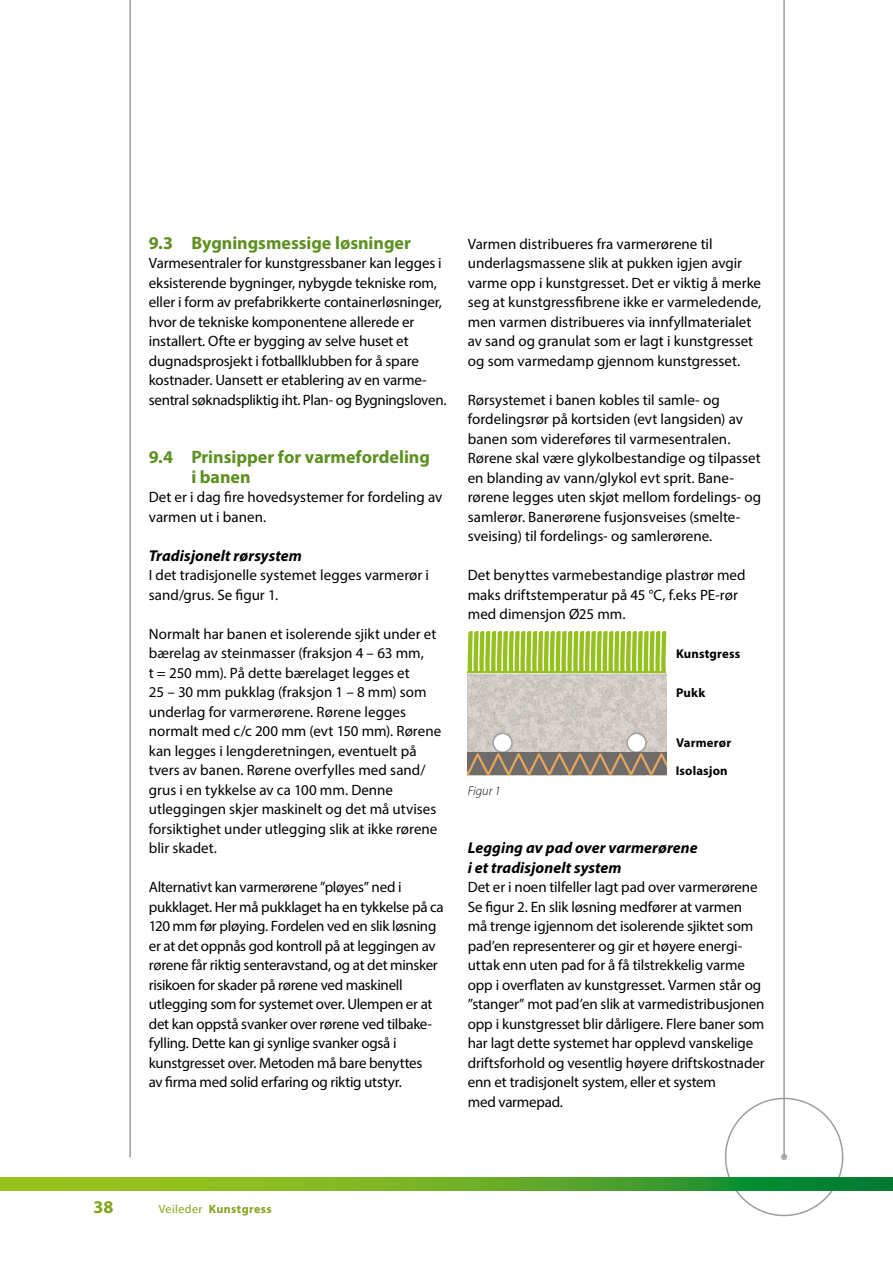
<style>
.page{position:relative;width:893px;height:1263px;background:#fff}
.page>*{position:absolute;margin:0;border:0;box-sizing:border-box;transform-origin:0 0}
.Avsnittstittel{font:700 18px/19.5px "Myriad Pro";color:#5d9021}
.t1{font:700 18px "Myriad";color:#80a51b}
.Avsnittstittel_2{font:italic 700 15.75px/19.5px "Myriad Pro";letter-spacing:.005em;color:#000}
.Brød{font:15px/19.5px "Myriad Pro";letter-spacing:-.005em;color:#000}
.Brød-2{font:700 12.75px "Myriad Pro";letter-spacing:.01em;color:#000}
.Brød-3{font:italic 300 12.75px "Myriad Pro";color:#000}
.t2{font:700 12px "Myriad Pro";letter-spacing:.035em;color:#80a51b}
.s1{font-weight:400}
</style>
<div class="page">
<div style="left:725px;top:1098px;width:118px;height:118px;border:2px solid #9d9d9c;border-radius:50%"></div>
<svg style="left:781px;top:1154px;width:6px;height:6px"></svg>
<svg style="left:0;top:1178px;width:893px;height:13px;background:#5fa928"></svg>
<hr style="left:129px;top:0;width:2px;height:1157px;background:#9d9d9c">
<hr style="left:783px;top:0;width:2px;height:1157px;background:#9d9d9c">
<img style="left:468px;top:631px;width:198px;height:41px">
<svg style="left:468px;top:673px;width:198px;height:76px;background:#d0cac4"></svg>
<hr style="left:468px;top:672px;width:198px;height:1px;background:#95c11f">
<div style="left:493px;top:733px;width:19px;height:19px;background:#fff;border-radius:50%"></div>
<div style="left:492px;top:733px;width:21px;height:20px;border:2px solid #9f9f9f;border-radius:50%"></div>
<div style="left:627px;top:733px;width:19px;height:19px;background:#fff;border-radius:50%"></div>
<div style="left:626px;top:733px;width:21px;height:20px;border:2px solid #9f9f9f;border-radius:50%"></div>
<svg style="left:468px;top:749px;width:198px;height:26px;background:#8f8072"></svg>
<h2 class="Avsnittstittel" style="left:149px;top:232px;width:264px">9.3 Bygningsmessige løsninger</h2>
<p class="Brød" style="left:149px;top:253px;width:299px">Varmesentraler for kunstgressbaner kan legges i eksisterende bygninger, nybygde tekniske rom, eller i form av prefabrikkerte containerløsninger, hvor de tekniske komponentene allerede er installert. Ofte er bygging av selve huset et dugnadsprosjekt i fotballklubben for å spare kostnader. Uansett er etablering av en varme&shy;sentral søknadspliktig iht. Plan- og Bygningsloven.</p>
<h2 class="Avsnittstittel" style="left:191px;top:447px;width:240px;text-indent:-43px">9.4 Prinsipper for varmefordeling i banen</h2>
<p class="Brød" style="left:149px;top:487px;width:295px">Det er i dag fire hovedsystemer for fordeling av varmen ut i banen.</p>
<h3 class="Avsnittstittel_2" style="left:149px;top:545px;width:155px">Tradisjonelt rørsystem</h3>
<p class="Brød" style="left:149px;top:565px;width:282px">I det tradisjonelle systemet legges varmerør i sand/grus. Se figur 1.</p>
<p class="Brød" style="left:149px;top:624px;width:294px">Normalt har banen et isolerende sjikt under et bærelag av steinmasser (fraksjon 4 – 63 mm,<br>t = 250 mm). På dette bærelaget legges et<br>25 – 30 mm pukklag (fraksjon 1 – 8 mm) som underlag for varmerørene. Rørene legges normalt med c/c 200 mm (evt 150 mm). Rørene kan legges i lengderetningen, eventuelt på tvers av banen. Rørene overfylles med sand/ grus i en tykkelse av ca 100 mm. Denne utleggingen skjer maskinelt og det må utvises forsiktighet under utlegging slik at ikke rørene blir skadet.</p>
<p class="Brød" style="left:149px;top:877px;width:297px">Alternativt kan varmerørene ”pløyes” ned i pukklaget. Her må pukklaget ha en tykkelse på ca 120 mm før pløying. Fordelen ved en slik løsning er at det oppnås god kontroll på at leggingen av rørene får riktig senteravstand, og at det minsker risikoen for skader på rørene ved maskinell utlegging som for systemet over. Ulempen er at det kan oppstå svanker over rørene ved tilbake-- fylling. Dette kan gi synlige svanker også i kunstgresset over. Metoden må bare benyttes<br>av firma med solid erfaring og riktig utstyr.</p>
<p class="Brød" style="left:468px;top:234px;width:295px">Varmen distribueres fra varmerørene til underlagsmassene slik at pukken igjen avgir varme opp i kunstgresset. Det er viktig å merke seg at kunstgressfibrene ikke er varmeledende, men varmen distribueres via innfyllmaterialet av sand og granulat som er lagt i kunstgresset og som varmedamp gjennom kunstgresset.</p>
<p class="Brød" style="left:468px;top:390px;width:295px">Rørsystemet i banen kobles til samle- og fordelingsrør på kortsiden (evt langsiden) av banen som videreføres til varmesentralen.<br>Rørene skal være glykolbestandige og tilpasset en blanding av vann/glykol evt sprit. Bane&shy;rørene legges uten skjøt mellom fordelings- og samlerør. Banerørene fusjonsveises (smelte&shy;sveising) til fordelings- og samlerørene.</p>
<p class="Brød" style="left:468px;top:565px;width:279px">Det benyttes varmebestandige plastrør med maks driftstemperatur på 45 °C, f.eks PE-rør med dimensjon Ø25 mm.</p>
<p class="Brød-2" style="left:676px;top:646px;width:66px">Kunstgress</p>
<p class="Brød-2" style="left:676px;top:685px;width:31px">Pukk</p>
<p class="Brød-3" style="left:468px;top:783px;width:34px">Figur 1</p>
<p class="Brød-2" style="left:676px;top:734px;width:57px">Varmerør</p>
<p class="Brød-2" style="left:676px;top:763px;width:53px">Isolasjon</p>
<h3 class="Avsnittstittel_2" style="left:468px;top:838px;width:231px">Legging av pad over varmerørene i et tradisjonelt system</h3>
<p class="Brød" style="left:468px;top:877px;width:298px">Det er i noen tilfeller lagt pad over varmerørene Se figur 2. En slik løsning medfører at varmen må trenge igjennom det isolerende sjiktet som pad’en representerer og gir et høyere energi&shy;uttak enn uten pad for å få tilstrekkelig varme opp i overflaten av kunstgresset. Varmen står og ”stanger” mot pad’en slik at varmedistribusjonen opp i kunstgresset blir dårligere. Flere baner som har lagt dette systemet har opplevd vanskelige driftsforhold og vesentlig høyere driftskostnader enn et tradisjonelt system, eller et system<br>med varmepad.</p>
<p class="t1" style="left:94px;top:1198px;width:21px">38</p>
<p class="t2" style="left:159px;top:1201px;width:114px"><span class="s1">Veileder</span> Kunstgress</p>
</div>
